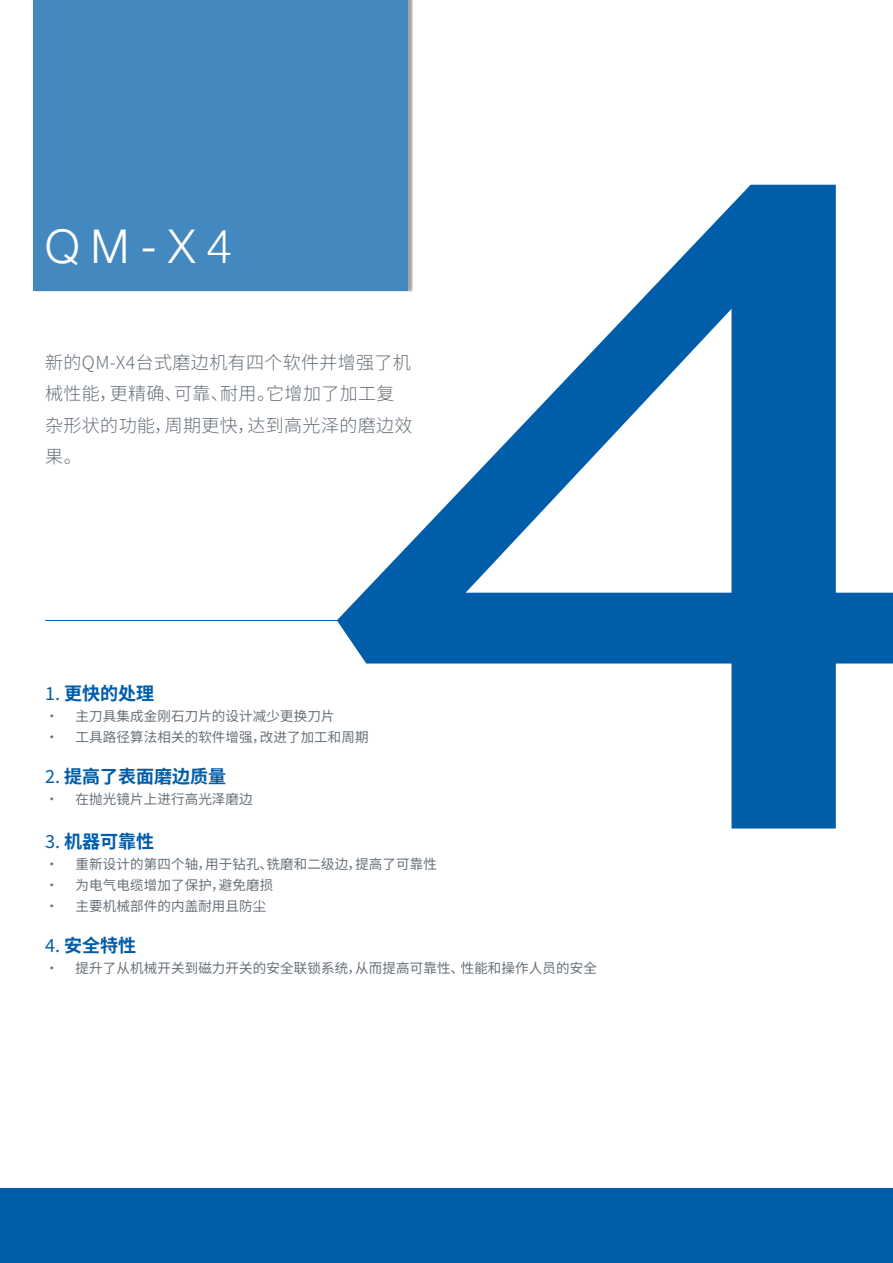
<style>
.page{position:relative;width:893px;height:1263px;background:#fff}
.page>*{position:absolute;margin:0;border:0;box-sizing:border-box;transform-origin:0 0}
.t1{font:300 46.5px "Helvetica Neue";color:#fff}
.t2{font:300 18px/31.5px "Noto Sans SC";letter-spacing:.02em;color:#6a737b}
.t3{font:700 18px "Noto Sans SC";color:#005daa}
.t4{font:13.5px "Noto Sans SC";letter-spacing:.01em;color:#6a737b}
.s1{font-weight:400}
</style>
<div class="page">
<div style="left:33px;top:0;width:375px;height:291px;background:#4488c0"></div>
<div style="left:0;top:1188px;width:893px;height:75px;background:#005daa"></div>
<hr style="left:45px;top:620px;width:793px;height:1px;background:#005daa">
<svg style="left:337px;top:185px;width:556px;height:643px"></svg>
<h1 class="t1" style="left:45px;top:209px;width:189px">QM-X4</h1>
<h2 class="t2" style="left:45px;top:347px;width:369px">新的QM-X4台式磨边机有四个软件并增强了机械性能，更精确、可靠、耐用。它增加了加工复杂形状的功能，周期更快，达到高光泽的磨边效果。</h2>
<h2 class="t3" style="left:45px;top:683px;width:111px"><span class="s1">1.</span> 更快的处理</h2>
<p class="t4" style="left:45px;top:709px;width:291px">• 主刀具集成金刚石刀片的设计减少更换刀片</p>
<p class="t4" style="left:45px;top:730px;width:325px">• 工具路径算法相关的软件增强，改进了加工和周期</p>
<h2 class="t3" style="left:45px;top:767px;width:183px"><span class="s1">2.</span> 提高了表面磨边质量</h2>
<p class="t4" style="left:45px;top:792px;width:209px">• 在抛光镜片上进行高光泽磨边</p>
<h2 class="t3" style="left:45px;top:831px;width:111px"><span class="s1">3.</span> 机器可靠性</h2>
<p class="t4" style="left:45px;top:856px;width:393px">• 重新设计的第四个轴，用于钻孔、铣磨和二级边，提高了可靠性</p>
<p class="t4" style="left:45px;top:877px;width:230px">• 为电气电缆增加了保护，避免磨损</p>
<p class="t4" style="left:45px;top:898px;width:223px">• 主要机械部件的内盖耐用且防尘</p>
<h2 class="t3" style="left:45px;top:935px;width:93px"><span class="s1">4.</span> 安全特性</h2>
<p class="t4" style="left:45px;top:960px;width:553px">• 提升了从机械开关到磁力开关的安全联锁系统，从而提高可靠性、性能和操作人员的安全</p>
</div>
